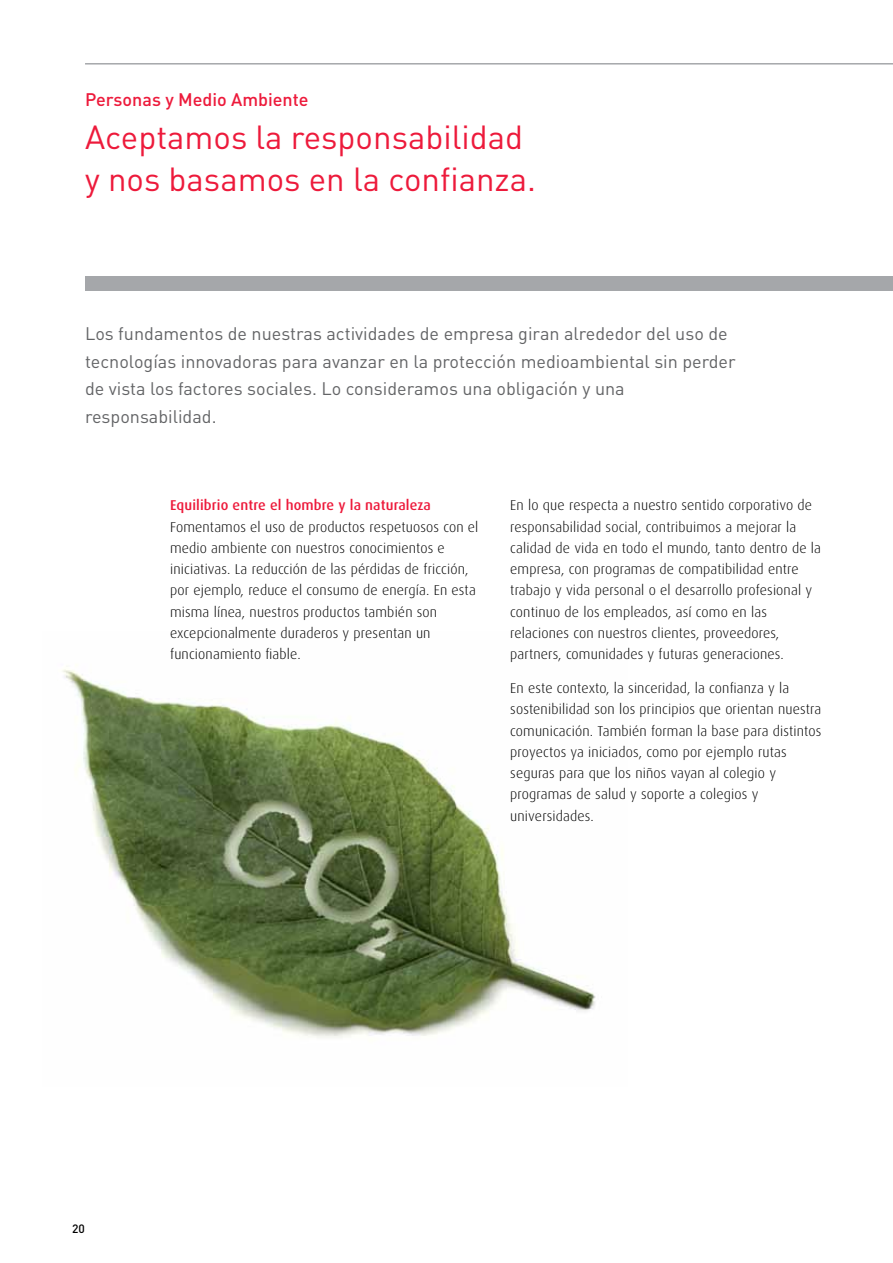
<style>
.page{position:relative;width:893px;height:1263px;background:#fff}
.page>*{position:absolute;margin:0;border:0;box-sizing:border-box;transform-origin:0 0}
.Caballeria-Red_Headl{font:33px/42.5px "DIN Pro";color:#ed1a3b}
.DAX_regular_12_6_5mm{font:18px/27.6px "DIN Pro";color:#636466}
.Caballeria-Overheadl{font:500 18px "DIN Pro";color:#ed1a3b}
.DAX_s_9_5_5mm__light{font:300 14.25px/21.3px "Dax";letter-spacing:.01em;color:#000}
.DAX_r_9_5_5mm_medium{font:300 14.25px/21.3px "Dax";letter-spacing:.01em;color:#000}
.t1{font:500 12px "DIN Pro";color:#000}
.s1{font-weight:500;color:#ed1a3b}
</style>
<div class="page">
<img style="left:62px;top:669px;width:534px;height:369px">
<div style="left:85px;top:276px;width:808px;height:15px;background:#a5a7aa"></div>
<hr style="left:85px;top:63px;width:808px;height:2px;background:#a5a7aa">
<p class="Caballeria-Overheadl" style="left:85px;top:85px;width:225px">Personas y Medio Ambiente</p>
<p class="Caballeria-Red_Headl" style="left:85px;top:112px;width:452px">Aceptamos la responsabilidad y nos basamos en la confianza.</p>
<p class="DAX_regular_12_6_5mm" style="left:85px;top:318px;width:652px">Los fundamentos de nuestras actividades de empresa giran alrededor del uso de tecnologías innovadoras para avanzar en la protección medioambiental sin perder de vista los factores sociales. Lo consideramos una obligación y una responsabilidad.</p>
<p class="DAX_r_9_5_5mm_medium" style="left:170px;top:495px;width:310px"><span class="s1">Equilibrio entre el hombre y la naturaleza </span>Fomentamos el uso de productos respetuosos con el medio ambiente con nuestros conocimientos e iniciativas. La reducción de las pérdidas de fricción, por ejemplo, reduce el consumo de energía. En esta misma línea, nuestros productos también son excepcionalmente duraderos y presentan un funcionamiento fiable.</p>
<p class="DAX_s_9_5_5mm__light" style="left:510px;top:495px;width:312px">En lo que respecta a nuestro sentido corporativo de responsabilidad social, contribuimos a mejorar la calidad de vida en todo el mundo, tanto dentro de la empresa, con programas de compatibilidad entre trabajo y vida personal o el desarrollo profesional y continuo de los empleados, así como en las relaciones con nuestros clientes, proveedores, partners, comunidades y futuras generaciones.</p>
<p class="DAX_s_9_5_5mm__light" style="left:510px;top:678px;width:313px">En este contexto, la sinceridad, la confianza y la sostenibilidad son los principios que orientan nuestra comunicación. También forman la base para distintos proyectos ya iniciados, como por ejemplo rutas seguras para que los niños vayan al colegio y programas de salud y soporte a colegios y universidades.</p>
<p class="t1" style="left:72px;top:1219px;width:14px">20</p>
</div>
